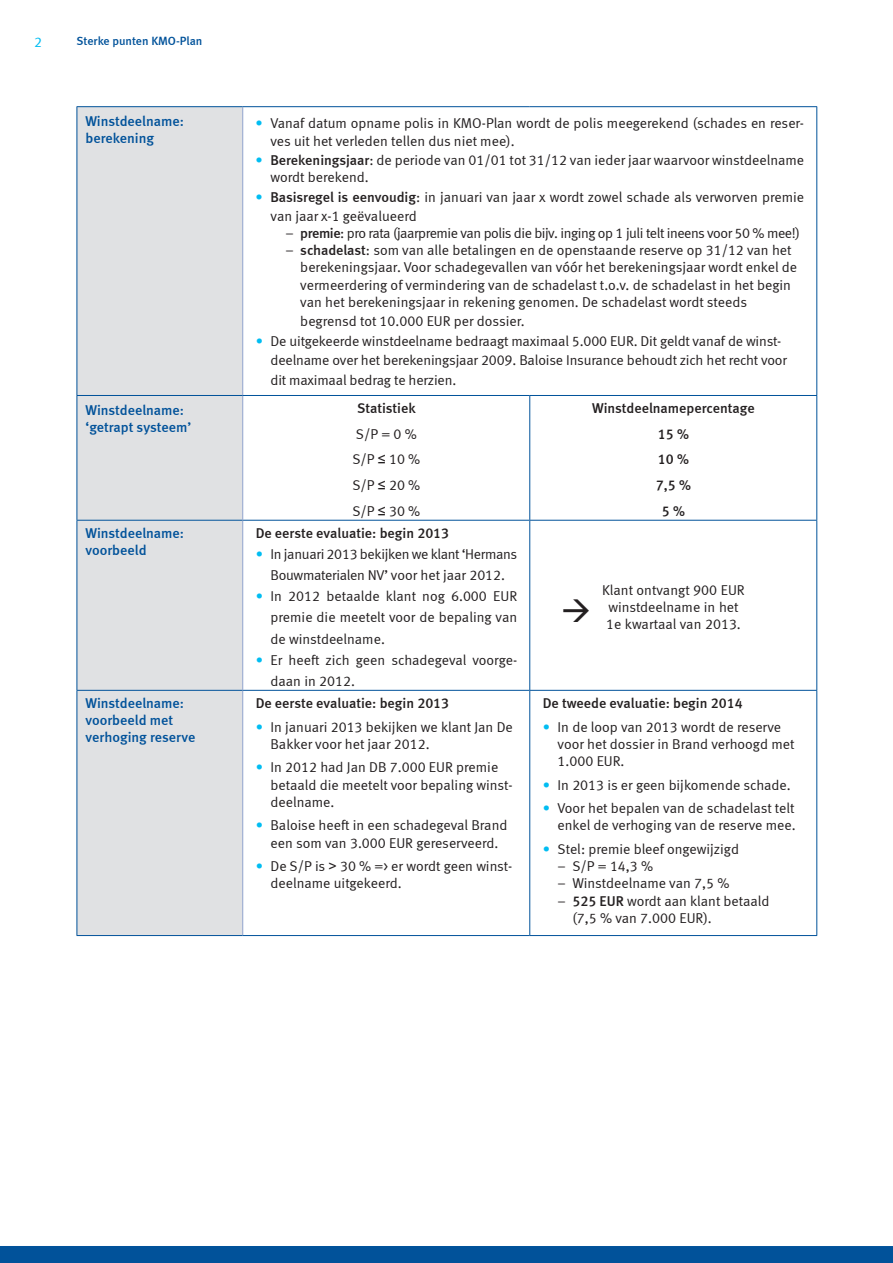
<style>
.page{position:relative;width:893px;height:1263px;background:#fff}
.page>*{position:absolute;margin:0;border:0;box-sizing:border-box;transform-origin:0 0}
.t1{font:14.25px/17.1px "Meta Normal LF";color:#231f20}
.t2{font:14.25px/25.8px "Meta Medium LF";color:#231f20;text-align:center}
.t3{font:14.25px/17.1px "Meta Medium LF";color:#01529a}
.t4{font:14.25px "Meta Normal LF";letter-spacing:-.03em;color:#231f20}
.t5{font:14.25px/21.1px "Meta Normal LF";letter-spacing:-.02em;color:#231f20;text-align:center}
.t6{font:14.25px "Meta Normal LF";color:#01bdf2}
.t7{font:12px "Meta Medium LF";color:#01529a}
.s1{color:#01bdf2}
.s2{font-family:"Meta Medium LF"}
.s3{font-family:"Arial"}
</style>
<div class="page">
<div style="left:78px;top:107px;width:164px;height:828px;background:#e0e1e3"></div>
<hr style="left:816px;top:396px;width:1px;height:124px;background:#01529a">
<hr style="left:530px;top:520px;width:287px;height:1px;background:#01529a">
<hr style="left:816px;top:521px;width:1px;height:169px;background:#01529a">
<hr style="left:530px;top:690px;width:287px;height:1px;background:#01529a">
<hr style="left:816px;top:691px;width:1px;height:244px;background:#01529a">
<hr style="left:530px;top:935px;width:287px;height:1px;background:#01529a">
<hr style="left:77px;top:106px;width:166px;height:1px;background:#01529a">
<hr style="left:77px;top:107px;width:1px;height:288px;background:#01529a">
<hr style="left:243px;top:106px;width:287px;height:1px;background:#01529a">
<hr style="left:530px;top:106px;width:287px;height:1px;background:#01529a">
<hr style="left:816px;top:107px;width:1px;height:288px;background:#01529a">
<hr style="left:530px;top:395px;width:287px;height:1px;background:#01529a">
<hr style="left:242px;top:107px;width:1px;height:288px;background:#90a3ce">
<hr style="left:77px;top:395px;width:166px;height:1px;background:#01529a">
<hr style="left:77px;top:396px;width:1px;height:124px;background:#01529a">
<hr style="left:243px;top:395px;width:287px;height:1px;background:#01529a">
<hr style="left:529px;top:396px;width:1px;height:124px;background:#01529a">
<hr style="left:77px;top:520px;width:166px;height:1px;background:#01529a">
<hr style="left:77px;top:521px;width:1px;height:169px;background:#01529a">
<hr style="left:243px;top:520px;width:287px;height:1px;background:#01529a">
<hr style="left:529px;top:521px;width:1px;height:169px;background:#01529a">
<hr style="left:77px;top:690px;width:166px;height:1px;background:#01529a">
<hr style="left:77px;top:691px;width:1px;height:244px;background:#01529a">
<hr style="left:243px;top:690px;width:287px;height:1px;background:#01529a">
<hr style="left:529px;top:691px;width:1px;height:244px;background:#01529a">
<hr style="left:77px;top:935px;width:166px;height:1px;background:#01529a">
<hr style="left:243px;top:935px;width:287px;height:1px;background:#01529a">
<hr style="left:242px;top:396px;width:1px;height:124px;background:#90a3ce">
<hr style="left:242px;top:521px;width:1px;height:169px;background:#90a3ce">
<hr style="left:242px;top:691px;width:1px;height:244px;background:#90a3ce">
<div style="left:0;top:1246px;width:893px;height:17px;background:#01529a"></div>
<p class="t6" style="left:34px;top:34px;width:9px">2</p>
<p class="t7" style="left:77px;top:34px;width:127px">Sterke punten KMO-Plan</p>
<p class="t3" style="left:85px;top:112px;width:100px">Winstdeelname: berekening</p>
<p class="t1" style="left:270px;top:115px;width:535px;text-indent:-15px"><span class="s1">•</span> Vanaf datum opname polis in KMO-Plan wordt de polis meegerekend (schades en reser&shy;ves uit het verleden tellen dus niet mee).</p>
<p class="t1" style="left:270px;top:151px;width:535px;text-indent:-15px"><span class="s1">•</span> <span class="s2">Berekeningsjaar</span>: de periode van 01/01 tot 31/12 van ieder jaar waarvoor winstdeelname wordt berekend.</p>
<p class="t1" style="left:271px;top:187px;width:535px;line-height:19.5px;text-indent:-15px"><span class="s1">•</span> <span class="s2">Basisregel is eenvoudig</span>: in januari van jaar x wordt zowel schade als verworven premie van jaar x-1 geëvalueerd</p>
<p class="t4" style="left:285px;top:225px;width:516px">− <span class="s2">premie</span>: pro rata (jaarpremie van polis die bijv. inging op 1 juli telt ineens voor 50 % mee!)</p>
<p class="t1" style="left:285px;top:242px;width:508px">− <span class="s2">schadelast</span>: som van alle betalingen en de openstaande reserve op 31/12 van het</p>
<p class="t1" style="left:300px;top:259px;width:498px">berekeningsjaar. Voor schadegevallen van vóór het berekeningsjaar wordt enkel de</p>
<p class="t1" style="left:300px;top:276px;width:492px">vermeerdering of vermindering van de schadelast t.o.v. de schadelast in het begin</p>
<p class="t1" style="left:300px;top:293px;width:448px">van het berekeningsjaar in rekening genomen. De schadelast wordt steeds</p>
<p class="t1" style="left:300px;top:312px;width:226px">begrensd tot 10.000 EUR per dossier.</p>
<p class="t1" style="left:271px;top:331px;width:518px;line-height:19.5px;text-indent:-15px"><span class="s1">•</span> De uitgekeerde winstdeelname bedraagt maximaal 5.000 EUR. Dit geldt vanaf de winst&shy;deelname over het berekeningsjaar 2009. Baloise Insurance behoudt zich het recht voor dit maximaal bedrag te herzien.</p>
<p class="t3" style="left:86px;top:401px;width:107px">Winstdeelname: ‘getrapt systeem’</p>
<p class="t2" style="left:357px;top:395px;width:60px">Statistiek</p>
<p class="t2" style="left:592px;top:395px;width:164px">Winstdeelnamepercentage<br>15 %<br>10 %<br>7,5 %<br>5 %</p>
<p class="t1" style="left:353px;top:421px;width:69px;line-height:25.8px">S/P=0%<br>S/P <span class="s3">≤</span> 10 %<br>S/P <span class="s3">≤</span> 20 %<br>S/P <span class="s3">≤</span> 30 %</p>
<p class="t3" style="left:86px;top:524px;width:100px">Winstdeelname: voorbeeld</p>
<p class="t2" style="left:256px;top:520px;width:195px">De eerste evaluatie: begin 2013</p>
<p class="t5" style="left:256px;top:543px;width:263px"><span class="s1">•</span> In januari 2013 bekijken we klant ‘Hermans<br>Bouwmaterialen NV’ voor het jaar 2012.</p>
<p class="t1" style="left:271px;top:586px;width:248px;line-height:21.1px;text-align:justify;text-indent:-15px"><span class="s1">•</span> In 2012 betaalde klant nog 6.000 EUR premie die meetelt voor de bepaling van de winstdeelname.</p>
<p class="t1" style="left:271px;top:649px;width:248px;line-height:21.1px;text-indent:-15px"><span class="s1">•</span> Er heeft zich geen schadegeval voorge&shy;daan in 2012.</p>
<p class="t3" style="left:86px;top:694px;width:111px">Winstdeelname: voorbeeld met verhoging reserve</p>
<p class="t2" style="left:256px;top:690px;width:195px">De eerste evaluatie: begin 2013</p>
<p class="t1" style="left:271px;top:718px;width:244px;text-indent:-15px"><span class="s1">•</span> In januari 2013 bekijken we klant Jan De<br>Bakker voor het jaar 2012.</p>
<p class="t1" style="left:271px;top:759px;width:244px;text-indent:-15px"><span class="s1">•</span> In 2012 had Jan DB 7.000 EUR premie betaald die meetelt voor bepaling winst&shy;deelname.</p>
<p class="t1" style="left:256px;top:817px;width:253px;text-align:center"><span class="s1">•</span> Baloise heeft in een schadegeval Brand een som van 3.000 EUR gereserveerd.</p>
<p class="t1" style="left:271px;top:858px;width:243px;text-indent:-15px"><span class="s1">•</span> De S/P is <span class="s3">&gt;</span> 30 % =&gt; er wordt geen winst&shy;deelname uitgekeerd.</p>
<p class="t1" style="left:602px;top:581px;width:144px">Klant ontvangt 900 EUR winstdeelname in het<br>1e kwartaal van 2013.</p>
<p class="t2" style="left:543px;top:690px;width:201px">De tweede evaluatie: begin 2014</p>
<p class="t1" style="left:558px;top:718px;width:238px;text-indent:-15px"><span class="s1">•</span> In de loop van 2013 wordt de reserve voor het dossier in Brand verhoogd met<br>1.000 EUR.</p>
<p class="t1" style="left:543px;top:776px;width:250px"><span class="s1">•</span> In 2013 is er geen bijkomende schade.</p>
<p class="t1" style="left:543px;top:800px;width:254px;text-align:right"><span class="s1">•</span> Voor het bepalen van de schadelast telt enkel de verhoging van de reserve mee.</p>
<p class="t1" style="left:543px;top:840px;width:198px"><span class="s1">•</span> Stel: premie bleef ongewijzigd</p>
<p class="t1" style="left:558px;top:858px;width:97px">− S/P = 14,3 %</p>
<p class="t1" style="left:558px;top:875px;width:173px">− Winstdeelname van 7,5 %</p>
<p class="t1" style="left:558px;top:892px;width:213px">− <span class="s2">525 EUR</span> wordt aan klant betaald</p>
<p class="t1" style="left:572px;top:909px;width:141px">(7,5 % van 7.000 EUR).</p>
</div>
